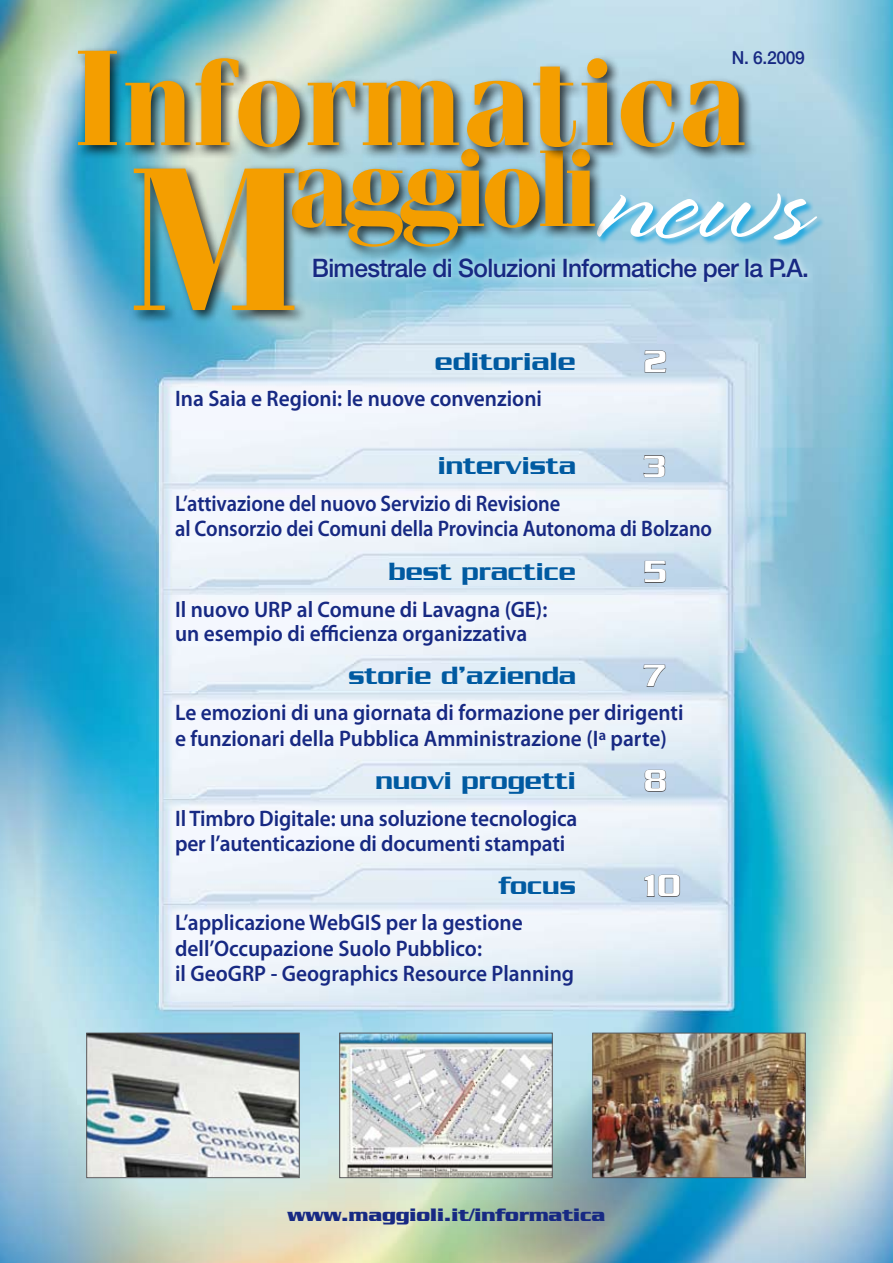
<style>
.page{position:relative;width:893px;height:1263px;background:#fff}
.page>*{position:absolute;margin:0;border:0;box-sizing:border-box;transform-origin:0 0}
.t1{font:500 33px "Serpentine Std";color:#fff}
.t2{font:500 27px "Serpentine Std";color:#005aa1}
.t3{font:500 27px "Serpentine Std";color:#005aa1;scale:1.05 1}
.t4{font:500 25.5px "Helvetica Neue LT Std";letter-spacing:-.025em;color:#172983;scale:.96 1}
.t5{font:600 22.5px/25.5px "Myriad Pro";color:#172983;scale:.95 1}
.t6{font:600 22.5px/25.5px "Myriad Pro";color:#172983;scale:.91 1}
.t7{font:700 19.5px "Serpentine Std";color:#172983}
.t8{font:500 18px "Helvetica Neue LT Std";color:#172983}
</style>
<div class="page">
<img style="left:0;top:0;width:893px;height:1263px">
<div style="left:596px;top:193px;width:229px;height:55px;background:#009ee0;opacity:.75"></div>
<div style="left:129px;top:164px;width:179px;height:159px;background:#000;opacity:.75"></div>
<img style="left:134px;top:118px;width:683px;height:192px">
<div style="left:73px;top:46px;width:684px;height:114px;background:#000;opacity:.75"></div>
<img style="left:78px;top:51px;width:667px;height:96px">
<svg style="left:644px;top:350px;width:23px;height:23px"></svg>
<svg style="left:643px;top:455px;width:22px;height:22px"></svg>
<svg style="left:644px;top:561px;width:22px;height:22px"></svg>
<svg style="left:643px;top:664px;width:23px;height:23px"></svg>
<svg style="left:644px;top:769px;width:22px;height:23px"></svg>
<svg style="left:644px;top:874px;width:36px;height:23px"></svg>
<img style="left:89px;top:1035px;width:208px;height:141px">
<div style="left:87px;top:1033px;width:212px;height:145px;border:1px solid #58585a"></div>
<img style="left:342px;top:1035px;width:208px;height:141px">
<div style="left:340px;top:1033px;width:212px;height:145px;border:1px solid #58585a"></div>
<img style="left:595px;top:1035px;width:208px;height:141px">
<div style="left:593px;top:1033px;width:212px;height:145px;border:1px solid #58585a"></div>
<p class="t8" style="left:732px;top:47px;width:74px">N. 6.2009</p>
<p class="t4" style="left:312px;top:253px;width:519px">Bimestrale di Soluzioni Informatiche per la P.A.</p>
<p class="t3" style="left:435px;top:346px;width:136px">editoriale</p>
<p class="t5" style="left:175px;top:385px;width:388px">Ina Saia e Regioni: le nuove convenzioni</p>
<h1 class="t1" style="left:644px;top:343px;width:25px">2</h1>
<h1 class="t1" style="left:644px;top:447px;width:24px">3</h1>
<p class="t2" style="left:438px;top:450px;width:139px">intervista</p>
<p class="t6" style="left:175px;top:490px;width:592px">L’attivazione del nuovo Servizio di Revisione<br>al Consorzio dei Comuni della Provincia Autonoma di Bolzano</p>
<p class="t2" style="left:389px;top:556px;width:188px">best practice</p>
<p class="t5" style="left:175px;top:596px;width:393px;line-height:24px">Il nuovo URP al Comune di Lavagna (GE): un esempio di efficienza organizzativa</p>
<h1 class="t1" style="left:644px;top:553px;width:25px">5</h1>
<h1 class="t1" style="left:644px;top:657px;width:23px">7</h1>
<p class="t2" style="left:348px;top:660px;width:229px">storie d’azienda</p>
<p class="t5" style="left:175px;top:699px;width:537px">Le emozioni di una giornata di formazione per dirigenti e funzionari della Pubblica Amministrazione (Iª parte)</p>
<p class="t2" style="left:375px;top:765px;width:202px">nuovi progetti</p>
<p class="t5" style="left:175px;top:805px;width:425px">Il Timbro Digitale: una soluzione tecnologica per l’autenticazione di documenti stampati</p>
<p class="t2" style="left:499px;top:870px;width:79px">focus</p>
<p class="t5" style="left:175px;top:910px;width:422px">L’applicazione WebGIS per la gestione dell’Occupazione Suolo Pubblico:<br>il GeoGRP - Geographics Resource Planning</p>
<h1 class="t1" style="left:644px;top:762px;width:25px">8</h1>
<h1 class="t1" style="left:644px;top:867px;width:39px">10</h1>
<p class="t7" style="left:287px;top:1203px;width:319px">www.maggioli.it/informatica</p>
</div>
